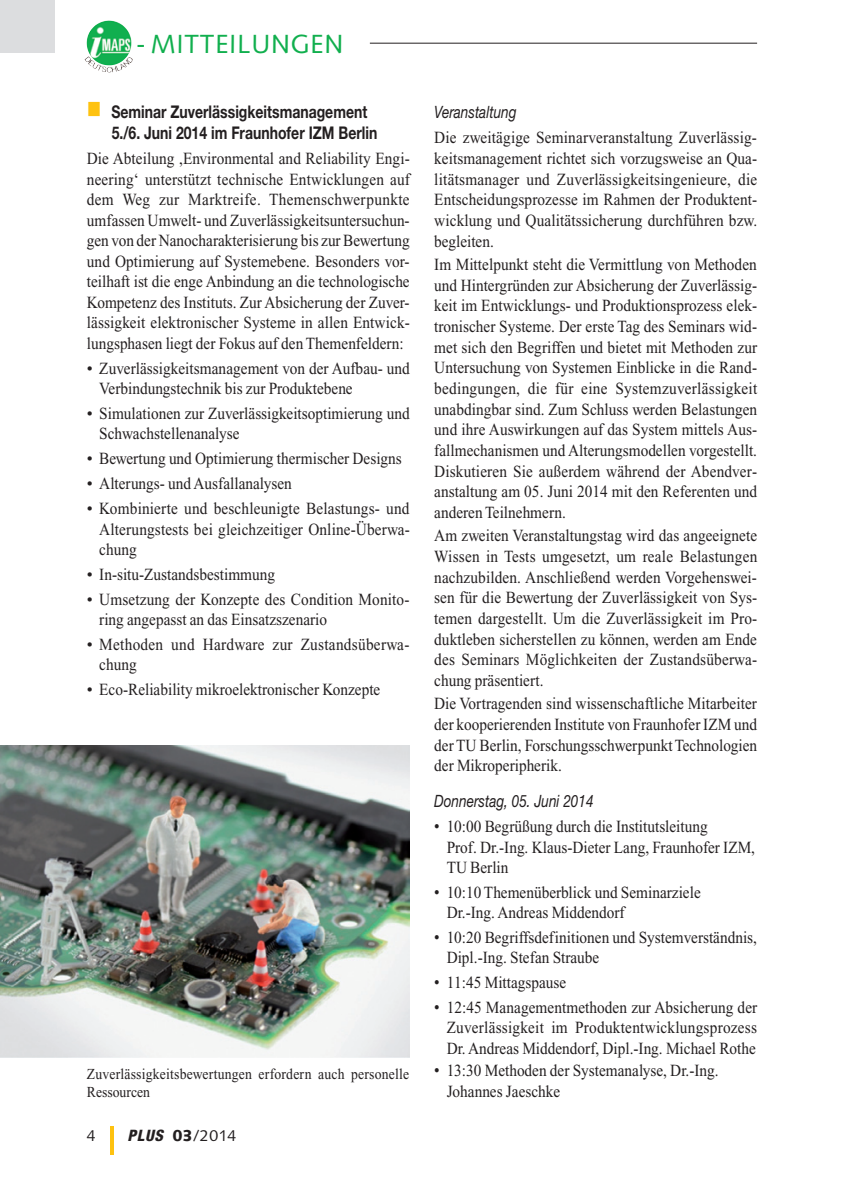
<style>
.page{position:relative;width:844px;height:1191px;background:#fff}
.page>*{position:absolute;margin:0;border:0;box-sizing:border-box;transform-origin:0 0}
.t1{font:26.25px "Syntax";letter-spacing:.03em;color:#11af4e}
.t2{font:700 17.5px/21px "Helvetica Neue";color:#231f20;scale:.8 1}
.t3{font:16.97px/20.7px "Times New Roman";color:#231f20;text-align:justify;scale:.9 1}
.t4{font:16.97px/20.1px "Times New Roman";letter-spacing:.02em;color:#231f20;scale:.9 1}
.t5{font:italic 16.97px "Helvetica Neue";color:#231f20;scale:.8 1}
.t6{font:15.75px "Syntax";color:#231f20}
.t7{font:15.22px/17.5px "Times New Roman";letter-spacing:.015em;color:#231f20;scale:.9 1}
.s1{font-style:inherit}
.s2{font-family:"Helvetica Neue";font-weight:800;font-style:italic;font-stretch:condensed}
.s3{font-weight:900}
.s4{font-size:17.5px}
</style>
<div class="page">
<hr style="left:110px;top:1126px;width:3px;height:29px;background:#fec210">
<img style="left:87px;top:21px;width:21px;height:24px">
<div style="left:0;top:0;width:55px;height:53px;background:#dcdddf"></div>
<hr style="left:370px;top:43px;width:386px;height:1px;background:#231f20">
<img style="left:0;top:745px;width:409px;height:312px">
<h1 class="t1" style="left:136px;top:28px;width:209px">- MITTEILUNGEN</h1>
<p class="t2" style="left:111px;top:101px;width:334px">Seminar Zuverlässigkeitsmanagement<br>5./6. Juni 2014 im Fraunhofer IZM Berlin</p>
<p class="t3" style="left:87px;top:148px;width:360px">Die Abteilung ,Environmental and Reliability Engi&shy;neering‘ unterstützt technische Entwicklungen auf dem Weg zur Marktreife. Themenschwerpunkte umfassen Umwelt- und Zuverlässigkeitsuntersuchun&shy;gen von der Nanocharakterisierung bis zur Bewertung und Optimierung auf Systemebene. Besonders vor&shy;teilhaft ist die enge Anbindung an die technologische Kompetenz des Instituts. Zur Absicherung der Zuver&shy;lässigkeit elektronischer Systeme in allen Entwick&shy;lungsphasen liegt der Fokus auf den Themenfeldern:</p>
<p class="t3" style="left:99px;top:358px;width:346px;line-height:20.1px;text-indent:-12px"><span class="s1">•</span> Zuverlässigkeitsmanagement von der Aufbau- und<br>Verbindungstechnik bis zur Produktebene</p>
<p class="t3" style="left:99px;top:403px;width:346px;line-height:20.1px;text-indent:-12px"><span class="s1">•</span> Simulationen zur Zuverlässigkeitsoptimierung und<br>Schwachstellenanalyse</p>
<p class="t3" style="left:87px;top:448px;width:351px"><span class="s1">•</span> Bewertung und Optimierung thermischer Designs</p>
<p class="t3" style="left:87px;top:473px;width:229px"><span class="s1">•</span> Alterungs- und Ausfallanalysen</p>
<p class="t3" style="left:99px;top:499px;width:346px;line-height:20.1px;text-indent:-12px"><span class="s1">•</span> Kombinierte und beschleunigte Belastungs- und Alterungstests bei gleichzeitiger Online-Überwa&shy;chung</p>
<p class="t3" style="left:87px;top:564px;width:210px"><span class="s1">•</span> In-situ-Zustandsbestimmung</p>
<p class="t3" style="left:99px;top:589px;width:346px;line-height:20.1px;text-indent:-12px"><span class="s1">•</span> Umsetzung der Konzepte des Condition Monito&shy;ring angepasst an das Einsatzszenario</p>
<p class="t4" style="left:99px;top:634px;width:346px;text-indent:-12px"><span class="s1">•</span> Methoden und Hardware zur Zustandsüberwa&shy;chung</p>
<p class="t3" style="left:87px;top:679px;width:327px"><span class="s1">•</span> Eco-Reliability mikroelektronischer Konzepte</p>
<p class="t7" style="left:87px;top:1065px;width:359px">Zuverlässigkeitsbewertungen erfordern auch personelle<br>Ressourcen</p>
<p class="t6" style="left:87px;top:1126px;width:10px">4</p>
<p class="t6" style="left:127px;top:1126px;width:110px"><span class="s2">PLUS</span> <span class="s3">03</span>/2014</p>
<p class="t5" style="left:434px;top:101px;width:104px">Veranstaltung</p>
<p class="t3" style="left:434px;top:127px;width:360px">Die zweitägige Seminarveranstaltung Zuverlässig&shy;keitsmanagement richtet sich vorzugsweise an Qua&shy;litätsmanager und Zuverlässigkeitsingenieure, die Entscheidungsprozesse im Rahmen der Produktent&shy;wicklung und Qualitätssicherung durchführen bzw. begleiten.</p>
<p class="t3" style="left:434px;top:254px;width:360px">Im Mittelpunkt steht die Vermittlung von Methoden und Hintergründen zur Absicherung der Zuverlässig&shy;keit im Entwicklungs- und Produktionsprozess elek&shy;tronischer Systeme. Der erste Tag des Seminars wid&shy;met sich den Begriffen und bietet mit Methoden zur Untersuchung von Systemen Einblicke in die Rand&shy;bedingungen, die für eine Systemzuverlässigkeit unabdingbar sind. Zum Schluss werden Belastungen und ihre Auswirkungen auf das System mittels Aus&shy;fallmechanismen und Alterungsmodellen vorgestellt.<br>Diskutieren Sie außerdem während der Abendver&shy;anstaltung am 05. Juni 2014 mit den Referenten und anderen Teilnehmern.</p>
<p class="t3" style="left:434px;top:525px;width:360px">Am zweiten Veranstaltungstag wird das angeeignete Wissen in Tests umgesetzt, um reale Belastungen nachzubilden. Anschließend werden Vorgehenswei&shy;sen für die Bewertung der Zuverlässigkeit von Sys&shy;temen dargestellt. Um die Zuverlässigkeit im Pro&shy;duktleben sicherstellen zu können, werden am Ende des Seminars Möglichkeiten der Zustandsüberwa&shy;chung präsentiert.</p>
<p class="t3" style="left:434px;top:693px;width:360px">Die Vortragenden sind wissenschaftliche Mitarbeiter der kooperierenden Institute von Fraunhofer IZM und der TU Berlin, Forschungsschwerpunkt Technologien der Mikroperipherik.</p>
<p class="t5" style="left:434px;top:791px;width:201px">Donnerstag, 05. Juni 2014</p>
<p class="t3" style="left:446px;top:816px;width:344px;text-align:left;text-indent:-12px"><span class="s4">•</span> 10:00 Begrüßung durch die Institutsleitung<br>Prof. Dr.-Ing. Klaus-Dieter Lang, Fraunhofer IZM,<br>TU Berlin</p>
<p class="t3" style="left:446px;top:882px;width:284px;text-indent:-12px"><span class="s4">•</span> 10:10 Themenüberblick und Seminarziele<br>Dr.-Ing. Andreas Middendorf</p>
<p class="t3" style="left:446px;top:927px;width:346px;text-indent:-12px"><span class="s4">•</span> 10:20 Begriffsdefinitionen und Systemverständnis,<br>Dipl.-Ing. Stefan Straube</p>
<p class="t3" style="left:434px;top:972px;width:148px"><span class="s4">•</span> 11:45 Mittagspause</p>
<p class="t3" style="left:446px;top:997px;width:346px;text-indent:-12px"><span class="s4">•</span> 12:45 Managementmethoden zur Absicherung der Zuverlässigkeit im Produktentwicklungsprozess Dr. Andreas Middendorf, Dipl.-Ing. Michael Rothe</p>
<p class="t3" style="left:446px;top:1060px;width:304px;text-indent:-12px"><span class="s4">•</span> 13:30 Methoden der Systemanalyse, Dr.-Ing.<br>Johannes Jaeschke</p>
</div>
